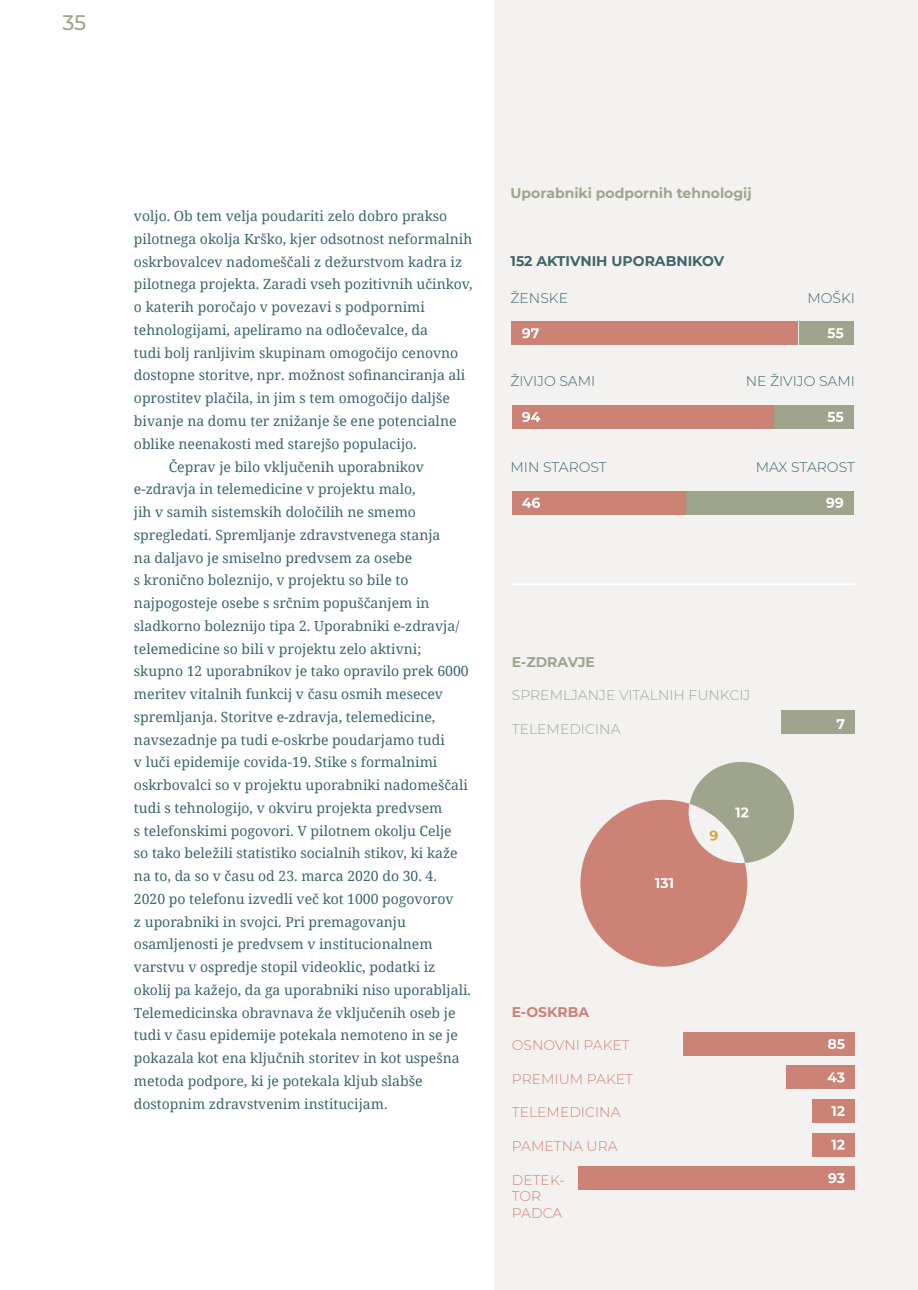
<style>
.page{position:relative;width:918px;height:1290px;background:#fff}
.page>*{position:absolute;margin:0;border:0;box-sizing:border-box;transform-origin:0 0}
.t1{font:500 21px "Montserrat";color:#9fa48c}
.t2{font:14px "Noto Serif";color:#3c656c}
.t3{font:300 14px/16.8px "Montserrat";color:#cd8276}
.t4{font:300 14px "Montserrat";color:#3c656c}
.t5{font:700 14px "Montserrat";color:#9fa48c}
.t6{font:300 14px "Montserrat";color:#9fa48c}
.t7{font:700 14px "Montserrat";color:#3c656c}
.t8{font:700 14px "Montserrat";color:#cd8276}
.t9{font:700 14px "Montserrat";color:#fff}
</style>
<div class="page">
<div style="left:494px;top:0;width:424px;height:1290px;background:#f4f2f1"></div>
<div style="left:512px;top:322px;width:286px;height:23px;background:#cd8276"></div>
<div style="left:512px;top:405px;width:261px;height:24px;background:#cd8276"></div>
<div style="left:512px;top:491px;width:173px;height:23px;background:#cd8276"></div>
<div style="left:686px;top:491px;width:167px;height:23px;background:#9fa48c"></div>
<div style="left:774px;top:405px;width:79px;height:24px;background:#9fa48c"></div>
<div style="left:799px;top:322px;width:54px;height:23px;background:#9fa48c"></div>
<svg style="left:522px;top:328px;width:17px;height:10px"></svg>
<svg style="left:827px;top:328px;width:16px;height:10px"></svg>
<svg style="left:522px;top:412px;width:18px;height:10px"></svg>
<svg style="left:827px;top:412px;width:16px;height:10px"></svg>
<svg style="left:522px;top:498px;width:18px;height:10px"></svg>
<svg style="left:826px;top:498px;width:17px;height:10px"></svg>
<svg style="left:580px;top:762px;width:214px;height:204px"></svg>
<div style="left:781px;top:710px;width:74px;height:24px;background:#9fa48c"></div>
<div style="left:683px;top:1032px;width:172px;height:24px;background:#cd8276"></div>
<svg style="left:828px;top:1039px;width:16px;height:10px"></svg>
<div style="left:787px;top:1066px;width:68px;height:23px;background:#cd8276"></div>
<svg style="left:827px;top:1072px;width:17px;height:10px"></svg>
<div style="left:812px;top:1099px;width:43px;height:24px;background:#cd8276"></div>
<svg style="left:831px;top:1106px;width:13px;height:10px"></svg>
<div style="left:812px;top:1133px;width:43px;height:23px;background:#cd8276"></div>
<svg style="left:831px;top:1139px;width:13px;height:10px"></svg>
<div style="left:578px;top:1166px;width:277px;height:24px;background:#cd8276"></div>
<svg style="left:828px;top:1173px;width:16px;height:10px"></svg>
<hr style="left:510px;top:583px;width:345px;height:2px;background:#fff">
<h1 class="t1" style="left:63px;top:8px;width:25px">35</h1>
<p class="t2" style="left:134px;top:207px;width:315px">voljo. Ob tem velja poudariti zelo dobro prakso</p>
<p class="t2" style="left:134px;top:229px;width:340px">pilotnega okolja Krško, kjer odsotnost neformalnih</p>
<p class="t2" style="left:134px;top:252px;width:330px">oskrbovalcev nadomeščali z dežurstvom kadra iz</p>
<p class="t2" style="left:134px;top:275px;width:340px">pilotnega projekta. Zaradi vseh pozitivnih učinkov,</p>
<p class="t2" style="left:134px;top:298px;width:292px">o katerih poročajo v povezavi s podpornimi</p>
<p class="t2" style="left:134px;top:320px;width:296px">tehnologijami, apeliramo na odločevalce, da</p>
<p class="t2" style="left:134px;top:343px;width:326px">tudi bolj ranljivim skupinam omogočijo cenovno</p>
<p class="t2" style="left:134px;top:366px;width:333px">dostopne storitve, npr. možnost sofinanciranja ali</p>
<p class="t2" style="left:134px;top:389px;width:317px">oprostitev plačila, in jim s tem omogočijo daljše</p>
<p class="t2" style="left:134px;top:411px;width:324px">bivanje na domu ter znižanje še ene potencialne</p>
<p class="t2" style="left:134px;top:434px;width:284px">oblike neenakosti med starejšo populacijo.</p>
<p class="t2" style="left:169px;top:457px;width:257px">Čeprav je bilo vključenih uporabnikov</p>
<p class="t2" style="left:134px;top:480px;width:283px">e-zdravja in telemedicine v projektu malo,</p>
<p class="t2" style="left:134px;top:502px;width:283px">jih v samih sistemskih določilih ne smemo</p>
<p class="t2" style="left:134px;top:525px;width:308px">spregledati. Spremljanje zdravstvenega stanja</p>
<p class="t2" style="left:134px;top:548px;width:280px">na daljavo je smiselno predvsem za osebe</p>
<p class="t2" style="left:134px;top:571px;width:276px">s kronično boleznijo, v projektu so bile to</p>
<p class="t2" style="left:134px;top:593px;width:297px">najpogosteje osebe s srčnim popuščanjem in</p>
<p class="t2" style="left:134px;top:616px;width:327px">sladkorno boleznijo tipa 2. Uporabniki e-zdravja/</p>
<p class="t2" style="left:134px;top:639px;width:289px">telemedicine so bili v projektu zelo aktivni;</p>
<p class="t2" style="left:134px;top:662px;width:336px">skupno 12 uporabnikov je tako opravilo prek 6000</p>
<p class="t2" style="left:134px;top:684px;width:310px">meritev vitalnih funkcij v času osmih mesecev</p>
<p class="t2" style="left:134px;top:707px;width:303px">spremljanja. Storitve e-zdravja, telemedicine,</p>
<p class="t2" style="left:134px;top:730px;width:312px">navsezadnje pa tudi e-oskrbe poudarjamo tudi</p>
<p class="t2" style="left:134px;top:753px;width:305px">v luči epidemije covida-19. Stike s formalnimi</p>
<p class="t2" style="left:134px;top:775px;width:335px">oskrbovalci so v projektu uporabniki nadomeščali</p>
<p class="t2" style="left:134px;top:798px;width:310px">tudi s tehnologijo, v okviru projekta predvsem</p>
<p class="t2" style="left:134px;top:821px;width:319px">s telefonskimi pogovori. V pilotnem okolju Celje</p>
<p class="t2" style="left:134px;top:844px;width:325px">so tako beležili statistiko socialnih stikov, ki kaže</p>
<p class="t2" style="left:134px;top:866px;width:304px">na to, da so v času od 23. marca 2020 do 30. 4.</p>
<p class="t2" style="left:134px;top:889px;width:321px">2020 po telefonu izvedli več kot 1000 pogovorov</p>
<p class="t2" style="left:134px;top:912px;width:274px">z uporabniki in svojci. Pri premagovanju</p>
<p class="t2" style="left:134px;top:935px;width:300px">osamljenosti je predvsem v institucionalnem</p>
<p class="t2" style="left:134px;top:957px;width:303px">varstvu v ospredje stopil videoklic, podatki iz</p>
<p class="t2" style="left:134px;top:980px;width:338px">okolij pa kažejo, da ga uporabniki niso uporabljali.</p>
<p class="t2" style="left:134px;top:1003px;width:323px">Telemedicinska obravnava že vključenih oseb je</p>
<p class="t2" style="left:134px;top:1026px;width:325px">tudi v času epidemije potekala nemoteno in se je</p>
<p class="t2" style="left:134px;top:1048px;width:327px">pokazala kot ena ključnih storitev in kot uspešna</p>
<p class="t2" style="left:134px;top:1071px;width:290px">metoda podpore, ki je potekala kljub slabše</p>
<p class="t2" style="left:134px;top:1094px;width:255px">dostopnim zdravstvenim institucijam.</p>
<p class="t5" style="left:510px;top:183px;width:243px">Uporabniki podpornih tehnologij</p>
<p class="t7" style="left:510px;top:251px;width:215px">152 AKTIVNIH UPORABNIKOV</p>
<p class="t4" style="left:510px;top:289px;width:59px">ŽENSKE</p>
<p class="t4" style="left:807px;top:289px;width:49px">MOŠKI</p>
<p class="t4" style="left:510px;top:372px;width:86px">ŽIVIJO SAMI</p>
<p class="t4" style="left:746px;top:372px;width:111px">NE ŽIVIJO SAMI</p>
<p class="t4" style="left:510px;top:457px;width:98px">MIN STAROST</p>
<p class="t4" style="left:756px;top:457px;width:101px">MAX STAROST</p>
<p class="t5" style="left:512px;top:652px;width:85px">E-ZDRAVJE</p>
<p class="t6" style="left:512px;top:686px;width:240px">SPREMLJANJE VITALNIH FUNKCIJ</p>
<p class="t6" style="left:512px;top:719px;width:110px">TELEMEDICINA</p>
<p class="t9" style="left:836px;top:714px;width:10px">7</p>
<p class="t8" style="left:512px;top:1001px;width:79px">E-OSKRBA</p>
<p class="t3" style="left:512px;top:1036px;width:119px">OSNOVNI PAKET</p>
<p class="t3" style="left:512px;top:1070px;width:123px">PREMIUM PAKET</p>
<p class="t3" style="left:512px;top:1103px;width:110px">TELEMEDICINA</p>
<p class="t3" style="left:512px;top:1137px;width:107px">PAMETNA URA</p>
<p class="t3" style="left:512px;top:1171px;width:54px">DETEK-<br>TOR<br>PADCA</p>
</div>
